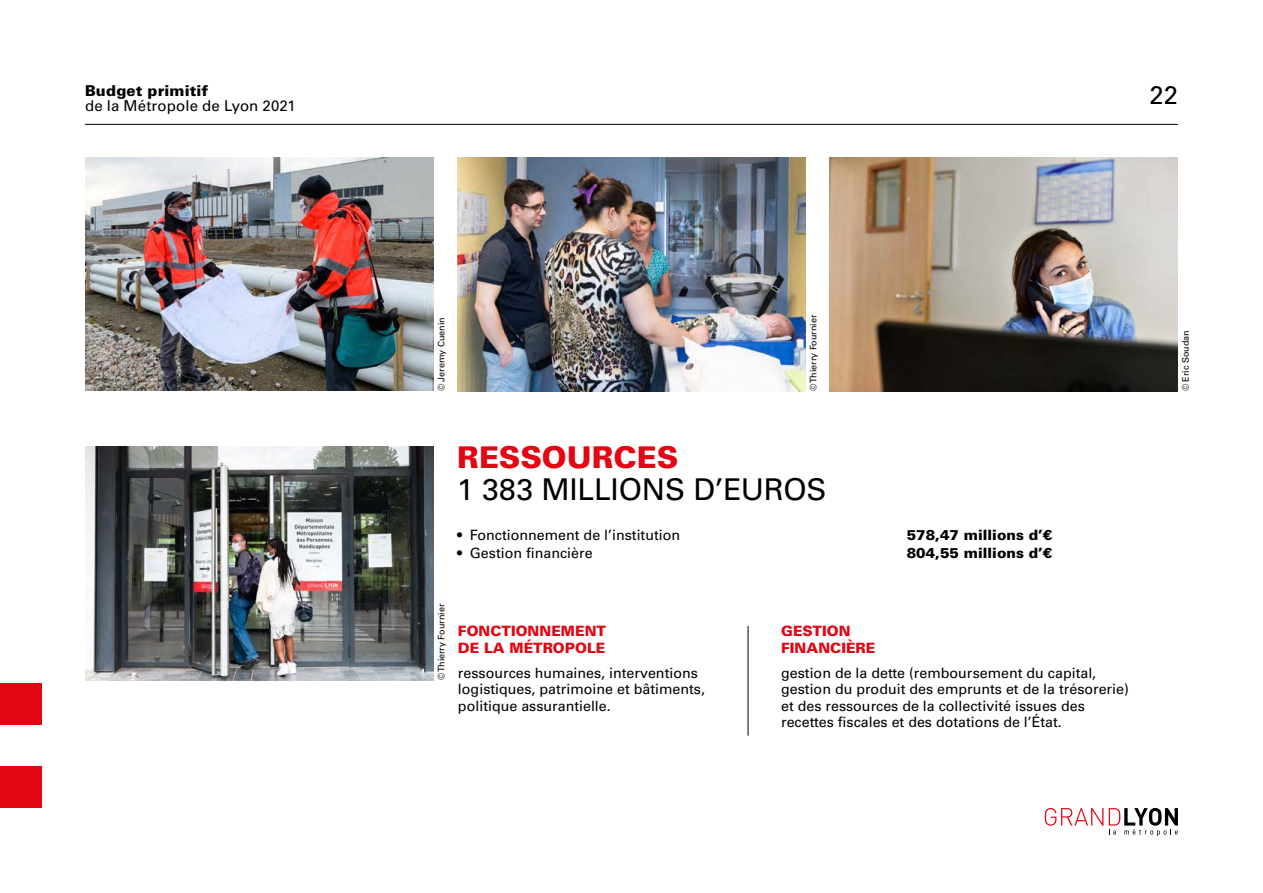
<style>
.page{position:relative;width:1263px;height:893px;background:#fff}
.page>*{position:absolute;margin:0;border:0;box-sizing:border-box;transform-origin:0 0}
.t1{font:30px "Univers LT Std";letter-spacing:-.01em;color:#000}
.t2{font:900 30px "Univers LT Std";color:#e30613}
.t3{font:25.5px "Univers LT Std";color:#000}
.t4{font:15px "Univers LT Std";letter-spacing:.005em;color:#000}
.t5{font:900 15px "Univers LT Std";letter-spacing:.01em;color:#000}
.t6{font:14.25px/16.5px "Univers LT Std";color:#000}
.t7{font:900 14.25px/16.5px "Univers LT Std";color:#e30613}
.t8{font:900 14.25px "Univers LT Std";color:#000}
.crédit{font:9px "Univers LT Std";color:#000}
</style>
<div class="page">
<div style="left:0;top:683px;width:41px;height:42px;background:#e30613"></div>
<div style="left:0;top:767px;width:41px;height:41px;background:#e30613"></div>
<svg style="left:1045px;top:808px;width:58px;height:18px"></svg>
<svg style="left:1109px;top:808px;width:69px;height:28px"></svg>
<hr style="left:85px;top:124px;width:1093px;height:1px;background:#000">
<img style="left:85px;top:157px;width:349px;height:234px">
<img style="left:85px;top:446px;width:349px;height:234px">
<img style="left:457px;top:157px;width:349px;height:234px">
<img style="left:829px;top:157px;width:349px;height:234px">
<hr style="left:748px;top:626px;width:1px;height:110px;background:#000">
<p class="t5" style="left:85px;top:81px;width:125px">Budget primitif</p>
<p class="t4" style="left:85px;top:97px;width:212px">de la Métropole de Lyon 2021</p>
<p class="t3" style="left:1149px;top:79px;width:30px">22</p>
<p class="crédit" style="left:436px;top:391px;width:75px;rotate:-90deg">© Jeremy Cuenin</p>
<p class="crédit" style="left:808px;top:391px;width:78px;rotate:-90deg">© Thierry Fournier</p>
<p class="t2" style="left:457px;top:439px;width:223px">RESSOURCES</p>
<p class="t1" style="left:457px;top:471px;width:371px">1 383 MILLIONS D’EUROS</p>
<p class="t6" style="left:457px;top:527px;width:225px">• Fonctionnement de l’institution</p>
<p class="t8" style="left:907px;top:526px;width:147px">578,47 millions d’€</p>
<p class="t6" style="left:457px;top:545px;width:137px">• Gestion financière</p>
<p class="t8" style="left:907px;top:544px;width:147px">804,55 millions d’€</p>
<p class="crédit" style="left:436px;top:680px;width:78px;rotate:-90deg">© Thierry Fournier</p>
<p class="t7" style="left:458px;top:623px;width:150px">FONCTIONNEMENT<br>DE LA MÉTROPOLE</p>
<p class="t6" style="left:458px;top:665px;width:249px">ressources humaines, interventions logistiques, patrimoine et bâtiments, politique assurantielle.</p>
<p class="t7" style="left:781px;top:623px;width:96px">GESTION<br>FINANCIÈRE</p>
<p class="t6" style="left:781px;top:665px;width:349px">gestion de la dette (remboursement du capital, gestion du produit des emprunts et de la trésorerie) et des ressources de la collectivité issues des recettes fiscales et des dotations de l’État.</p>
<p class="crédit" style="left:1180px;top:391px;width:63px;rotate:-90deg">© Eric Soudan</p>
</div>
